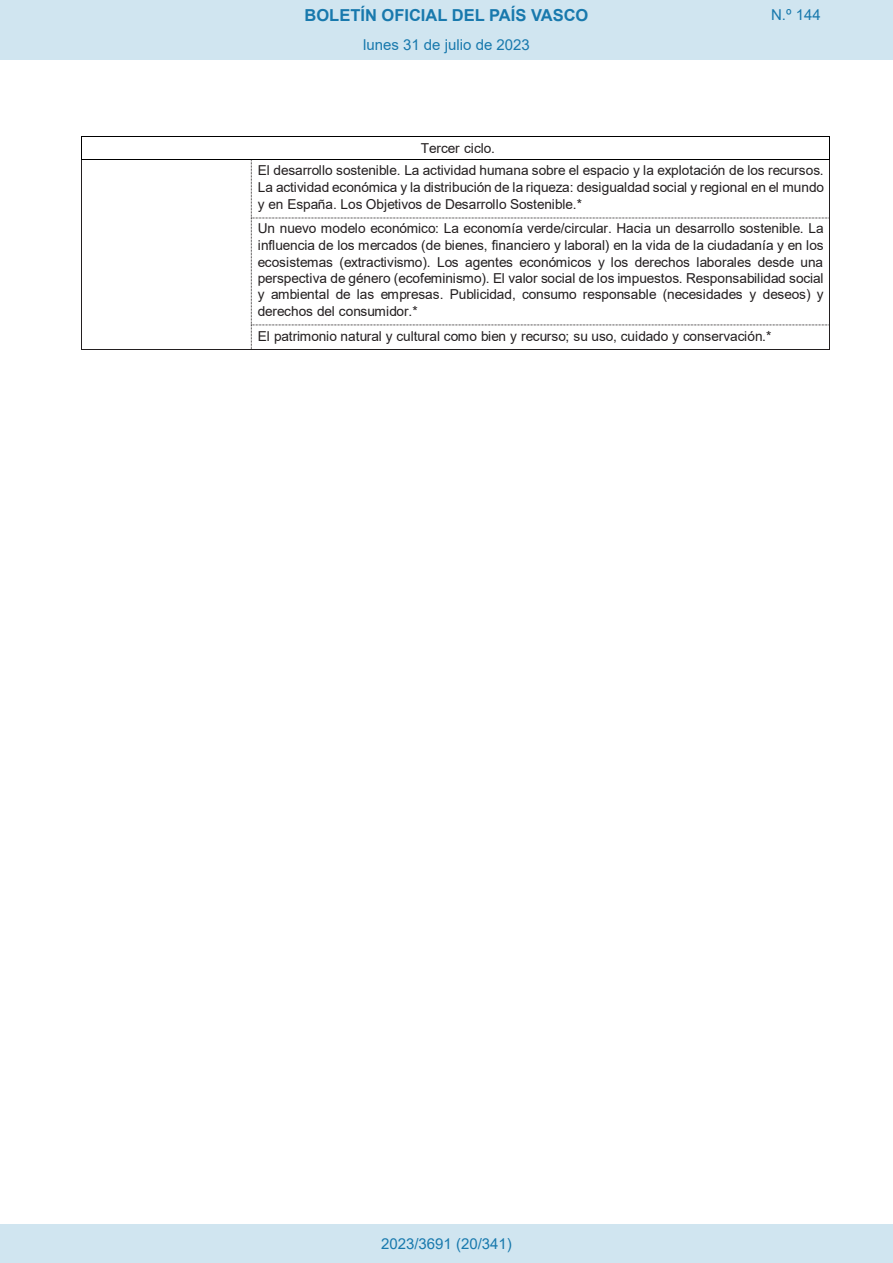
<style>
.page{position:relative;width:893px;height:1263px;background:#fff}
.page>*{position:absolute;margin:0;border:0;box-sizing:border-box;transform-origin:0 0}
.t1{font:700 16.5px "Arial";color:#1879ad}
.Paginacion_Centro{font:15px "Arial";color:#1879ad}
.t2{font:13.65px/16.5px "Arial";letter-spacing:-.005em;color:#231f20}
</style>
<div class="page">
<hr style="left:82px;top:136px;width:748px;height:1px;background:#000">
<svg style="left:81px;top:136px;width:1px;height:24px"></svg>
<hr style="left:82px;top:160px;width:169px;height:1px;background:#000">
<hr style="left:81px;top:160px;width:1px;height:58px;background:#231f20">
<hr style="left:81px;top:218px;width:1px;height:107px;background:#231f20">
<svg style="left:81px;top:325px;width:1px;height:25px"></svg>
<hr style="left:82px;top:349px;width:169px;height:1px;background:#231f20">
<svg style="left:251px;top:137px;width:579px;height:213px"></svg>
<div style="left:0;top:0;width:893px;height:60px;background:#d0e5f0"></div>
<div style="left:0;top:1225px;width:893px;height:38px;background:#d0e5f0"></div>
<p class="t1" style="left:305px;top:3px;width:285px">BOLETÍN OFICIAL DEL PAÍS VASCO</p>
<p class="Paginacion_Centro" style="left:771px;top:5px;width:51px">N.º 144</p>
<p class="Paginacion_Centro" style="left:363px;top:35px;width:168px">lunes 31 de julio de 2023</p>
<p class="t2" style="left:258px;top:137px;width:567px;line-height:22.6px;text-indent:163px">Tercer ciclo.<br>El desarrollo sostenible. La actividad humana sobre el espacio y la explotación de los recursos.</p>
<p class="t2" style="left:258px;top:179px;width:568px">La actividad económica y la distribución de la riqueza: desigualdad social y regional en el mundo y en España. Los Objetivos de Desarrollo Sostenible.*</p>
<p class="t2" style="left:258px;top:220px;width:568px;text-align:justify">Un nuevo modelo económico: La economía verde/circular. Hacia un desarrollo sostenible. La influencia de los mercados (de bienes, financiero y laboral) en la vida de la ciudadanía y en los ecosistemas (extractivismo). Los agentes económicos y los derechos laborales desde una perspectiva de género (ecofeminismo). El valor social de los impuestos. Responsabilidad social y ambiental de las empresas. Publicidad, consumo responsable (necesidades y deseos) y derechos del consumidor.*</p>
<p class="t2" style="left:258px;top:328px;width:515px">El patrimonio natural y cultural como bien y recurso; su uso, cuidado y conservación.*</p>
<p class="Paginacion_Centro" style="left:381px;top:1234px;width:132px">2023/3691 (20/341)</p>
</div>
